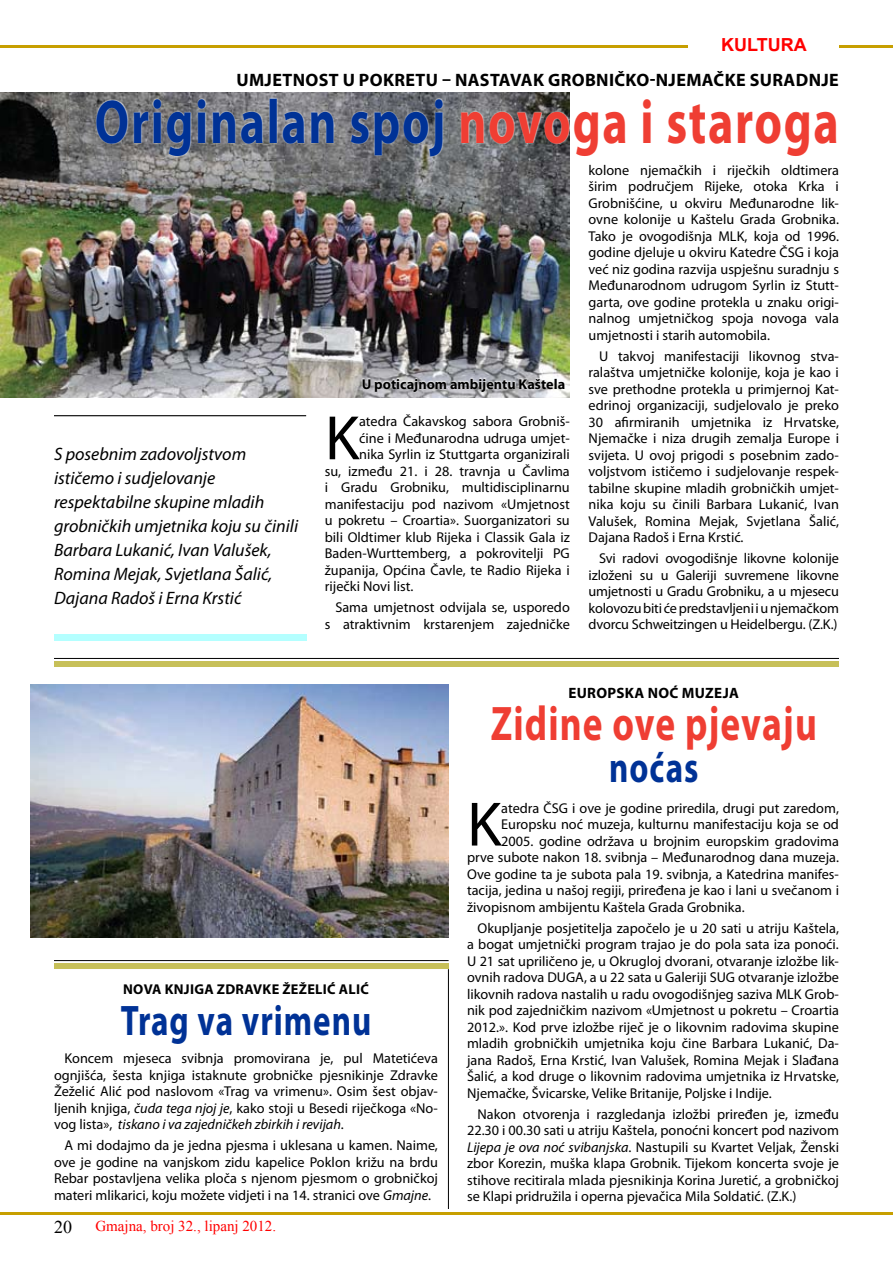
<style>
.page{position:relative;width:893px;height:1263px;background:#fff}
.page>*{position:absolute;margin:0;border:0;box-sizing:border-box;transform-origin:0 0}
.t1{font:63.15px "Myriad Pro";color:#000}
.t2{font:700 62.4px "Myriad Pro";letter-spacing:.035em;color:#003296;scale:.77 1}
.t3{font:700 48.75px "Myriad Pro";letter-spacing:.03em;color:#ef3e33;scale:.77 1}
.t4{font:700 42.9px "Myriad Pro";letter-spacing:.03em;color:#003296;scale:.77 1}
.t5{font:italic 18px/24px "Myriad Pro";color:#000}
.t6{font:700 18px "Myriad Pro";letter-spacing:.02em;color:#000}
.t7{font:700 18px "Arial";color:#f00}
.t8{font:18px "Times New Roman";color:#000}
.t9{font:15px "Times New Roman";color:#f00}
.t10{font:700 15px "Myriad Pro";letter-spacing:.02em;color:#000}
.t11{font:14.25px/16.5px "Myriad Pro";color:#000;text-align:justify}
.t12{font:700 14.25px "Myriad Pro";letter-spacing:.02em;color:#000}
.t13{font:700 14.25px "Myriad Pro";color:#000}
.s1{color:#ef3e33}
.s2{font-style:italic}
</style>
<div class="page">
<hr style="left:0;top:46px;width:893px;height:2px;background:#c79f00">
<hr style="left:0;top:1212px;width:893px;height:2px;background:#c79f00">
<img style="left:0;top:92px;width:570px;height:306px">
<div style="left:688px;top:36px;width:151px;height:18px;background:#fff"></div>
<svg style="left:96px;top:92px;width:474px;height:77px"></svg>
<hr style="left:54px;top:415px;width:252px;height:1px;background:#000">
<div style="left:54px;top:634px;width:252px;height:7px;background:#b4ffff"></div>
<div style="left:54px;top:661px;width:785px;height:5px;background:#c7c059"></div>
<hr style="left:54px;top:658px;width:785px;height:1px;background:#000">
<img style="left:30px;top:685px;width:419px;height:252px">
<hr style="left:448px;top:969px;width:1px;height:240px;background:#000">
<div style="left:54px;top:963px;width:395px;height:5px;background:#c7c059"></div>
<hr style="left:54px;top:960px;width:395px;height:1px;background:#000">
<svg style="left:361px;top:377px;width:209px;height:21px"></svg>
<p class="t7" style="left:721px;top:33px;width:87px">KULTURA</p>
<p class="t6" style="left:236px;top:68px;width:604px">UMJETNOST U POKRETU – NASTAVAK GROBNIČKO-NJEMAČKE SURADNJE</p>
<h2 class="t2" style="left:95px;top:81px;width:968px">Originalan spoj <span class="s1">novoga i staroga</span></h2>
<p class="t5" style="left:54px;top:442px;width:246px">S posebnim zadovoljstvom ističemo i sudjelovanje respektabilne skupine mladih grobničkih umjetnika koju su činili<br>Barbara Lukanić, Ivan Valušek,<br>Romina Mejak, Svjetlana Šalić,<br>Dajana Radoš i Erna Krstić</p>
<p class="t13" style="left:362px;top:375px;width:205px">U poticajnom ambijentu Kaštela</p>
<h1 class="t1" style="left:325px;top:399px;width:36px">K</h1>
<p class="t11" style="left:359px;top:413px;width:212px">atedra Čakavskog sabora Grobniš-</p>
<p class="t11" style="left:359px;top:429px;width:212px">ćine i Međunarodna udruga umjet-</p>
<p class="t11" style="left:359px;top:446px;width:212px">nika Syrlin iz Stuttgarta organizirali</p>
<p class="t11" style="left:325px;top:462px;width:246px">su, između 21. i 28. travnja u Čavlima</p>
<p class="t11" style="left:325px;top:479px;width:246px">i Gradu Grobniku, multidisciplinarnu</p>
<p class="t11" style="left:325px;top:495px;width:246px">manifestaciju pod nazivom «Umjetnost</p>
<p class="t11" style="left:325px;top:512px;width:246px">u pokretu – Croartia». Suorganizatori su</p>
<p class="t11" style="left:325px;top:528px;width:246px">bili Oldtimer klub Rijeka i Classik Gala iz</p>
<p class="t11" style="left:325px;top:545px;width:246px">Baden-Wurttemberg, a pokrovitelji PG</p>
<p class="t11" style="left:325px;top:561px;width:246px">županija, Općina Čavle, te Radio Rijeka i</p>
<p class="t11" style="left:325px;top:578px;width:90px">riječki Novi list.</p>
<p class="t11" style="left:325px;top:599px;width:246px;text-align:right">Sama umjetnost odvijala se, usporedo<br>s atraktivnim krstarenjem zajedničke</p>
<p class="t11" style="left:588px;top:161px;width:252px">kolone njemačkih i riječkih oldtimera širim područjem Rijeke, otoka Krka i Grobnišćine, u okviru Međunarodne lik&shy;ovne kolonije u Kaštelu Grada Grobnika.<br>Tako je ovogodišnja MLK, koja od 1996. godine djeluje u okviru Katedre ČSG i koja već niz godina razvija uspješnu suradnju s Međunarodnom udrugom Syrlin iz Stutt&shy;garta, ove godine protekla u znaku origi&shy;nalnog umjetničkog spoja novoga vala umjetnosti i starih automobila.</p>
<p class="t11" style="left:588px;top:347px;width:252px;text-indent:11px">U takvoj manifestaciji likovnog stva&shy;ralaštva umjetničke kolonije, koja je kao i sve prethodne protekla u primjernoj Kat&shy;edrinoj organizaciji, sudjelovalo je preko 30 afirmiranih umjetnika iz Hrvatske, Njemačke i niza drugih zemalja Europe i svijeta. U ovoj prigodi s posebnim zado&shy;voljstvom ističemo i sudjelovanje respek&shy;tabilne skupine mladih grobničkih umjet&shy;nika koju su činili Barbara Lukanić, Ivan Valušek, Romina Mejak, Svjetlana Šalić, Dajana Radoš i Erna Krstić.</p>
<p class="t11" style="left:588px;top:550px;width:252px;text-indent:11px">Svi radovi ovogodišnje likovne kolonije izloženi su u Galeriji suvremene likovne umjetnosti u Gradu Grobniku, a u mjesecu kolovozu biti će predstavljeni i u njemačkom dvorcu Schweitzingen u Heidelbergu. (Z.K.)</p>
<p class="t10" style="left:568px;top:683px;width:172px">EUROPSKA NOĆ MUZEJA</p>
<h3 class="t3" style="left:491px;top:691px;width:425px">Zidine ove pjevaju</h3>
<h3 class="t4" style="left:609px;top:739px;width:117px">noćas</h3>
<p class="t12" style="left:123px;top:980px;width:247px">NOVA KNJIGA ZDRAVKE ŽEŽELIĆ ALIĆ</p>
<h3 class="t4" style="left:121px;top:992px;width:327px">Trag va vrimenu</h3>
<p class="t11" style="left:54px;top:1050px;width:385px;text-indent:11px">Koncem mjeseca svibnja promovirana je, pul Matetićeva ognjišća, šesta knjiga istaknute grobničke pjesnikinje Zdravke Žeželić Alić pod naslovom «Trag va vrimenu». Osim šest objav&shy;ljenih knjiga, <span class="s2">čuda tega njoj je</span>, kako stoji u Besedi riječkoga «No&shy;vog lista», <span class="s2">tiskano i va zajedničkeh zbirkih i revijah</span>.</p>
<p class="t11" style="left:54px;top:1137px;width:385px;text-indent:11px">A mi dodajmo da je jedna pjesma i uklesana u kamen. Naime, ove je godine na vanjskom zidu kapelice Poklon križu na brdu Rebar postavljena velika ploča s njenom pjesmom o grobničkoj materi mlikarici, koju možete vidjeti i na 14. stranici ove <span class="s2">Gmajne</span>.</p>
<p class="t8" style="left:54px;top:1214px;width:19px">20</p>
<p class="t9" style="left:95px;top:1216px;width:182px">Gmajna, broj 32., lipanj 2012.</p>
<h1 class="t1" style="left:467px;top:785px;width:36px">K</h1>
<p class="t11" style="left:501px;top:799px;width:339px">atedra ČSG i ove je godine priredila, drugi put zaredom,</p>
<p class="t11" style="left:501px;top:816px;width:339px">Europsku noć muzeja, kulturnu manifestaciju koja se od</p>
<p class="t11" style="left:501px;top:832px;width:339px">2005. godine održava u brojnim europskim gradovima</p>
<p class="t11" style="left:467px;top:849px;width:373px">prve subote nakon 18. svibnja – Međunarodnog dana muzeja.</p>
<p class="t11" style="left:467px;top:865px;width:373px">Ove godine ta je subota pala 19. svibnja, a Katedrina manifes-</p>
<p class="t11" style="left:467px;top:882px;width:373px">tacija, jedina u našoj regiji, priređena je kao i lani u svečanom i</p>
<p class="t11" style="left:467px;top:898px;width:279px">živopisnom ambijentu Kaštela Grada Grobnika.</p>
<p class="t11" style="left:467px;top:919px;width:373px;text-indent:11px">Okupljanje posjetitelja započelo je u 20 sati u atriju Kaštela, a bogat umjetnički program trajao je do pola sata iza ponoći.<br>U 21 sat upriličeno je, u Okrugloj dvorani, otvaranje izložbe lik&shy;ovnih radova DUGA, a u 22 sata u Galeriji SUG otvaranje izložbe likovnih radova nastalih u radu ovogodišnjeg saziva MLK Grob&shy;nik pod zajedničkim nazivom «Umjetnost u pokretu – Croartia 2012.». Kod prve izložbe riječ je o likovnim radovima skupine mladih grobničkih umjetnika koju čine Barbara Lukanić, Da&shy;jana Radoš, Erna Krstić, Ivan Valušek, Romina Mejak i Slađana Šalić, a kod druge o likovnim radovima umjetnika iz Hrvatske, Njemačke, Švicarske, Velike Britanije, Poljske i Indije.</p>
<p class="t11" style="left:467px;top:1105px;width:373px;text-indent:11px">Nakon otvorenja i razgledanja izložbi priređen je, između 22.30 i 00.30 sati u atriju Kaštela, ponoćni koncert pod nazivom <span class="s2">Lijepa je ova noć svibanjska</span>. Nastupili su Kvartet Veljak, Ženski zbor Korezin, muška klapa Grobnik. Tijekom koncerta svoje je stihove recitirala mlada pjesnikinja Korina Juretić, a grobničkoj se Klapi pridružila i operna pjevačica Mila Soldatić. (Z.K.)</p>
</div>
